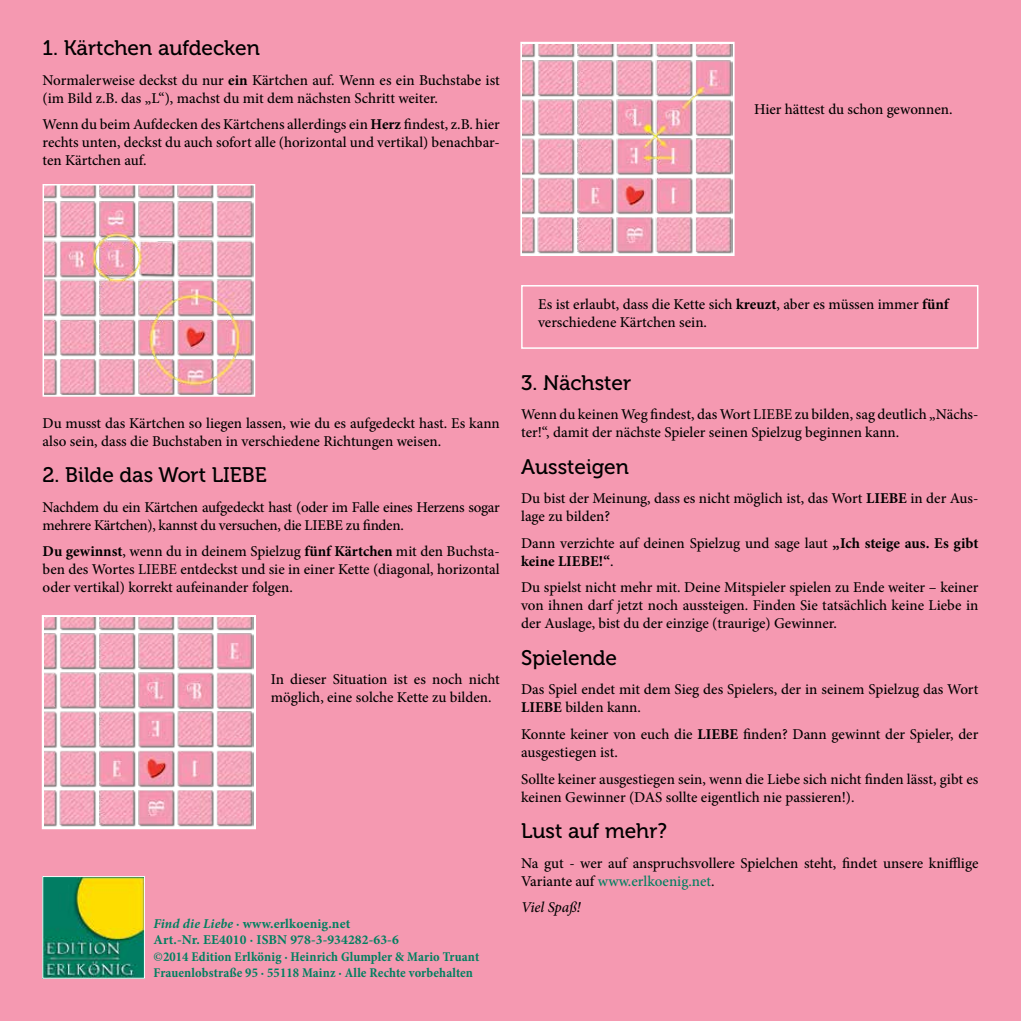
<style>
.page{position:relative;width:1021px;height:1021px;background:#fff}
.page>*{position:absolute;margin:0;border:0;box-sizing:border-box;transform-origin:0 0}
.t1{font:21px "Museo 500";color:#000}
.t2{font:500 15px/18px "Minion Pro";color:#000}
.t3{font:500 15px/18px "Minion Pro";letter-spacing:-.02em;color:#000}
.t4{font:italic 500 15px "Minion Pro";letter-spacing:-.015em;color:#000}
.t5{font:700 condensed 13.5px/16.5px "Minion Pro";letter-spacing:.01em;color:#008060}
.t6{font:700 13.5px/16.5px "Minion Pro";letter-spacing:.01em;color:#008060}
.s1{font-weight:700}
.s2{font-weight:400}
.s3{font-style:italic}
.s4{color:#008060}
</style>
<div class="page">
<div style="left:0;top:0;width:1020px;height:1020px;background:#f599b1"></div>
<img style="left:45px;top:878px;width:98px;height:98px">
<div style="left:43px;top:876px;width:102px;height:102px;border:1px solid #fff"></div>
<div style="left:521px;top:285px;width:457px;height:64px;border:2px solid #fff"></div>
<img style="left:46px;top:187px;width:206px;height:206px">
<div style="left:43px;top:184px;width:212px;height:212px;border:2px solid #fff"></div>
<img style="left:45px;top:618px;width:208px;height:208px">
<div style="left:42px;top:615px;width:214px;height:214px;border:2px solid #fff"></div>
<img style="left:523px;top:45px;width:208px;height:208px">
<div style="left:520px;top:42px;width:214px;height:214px;border:2px solid #fff"></div>
<h1 class="t1" style="left:43px;top:37px;width:219px">1. Kärtchen aufdecken</h1>
<p class="t2" style="left:43px;top:71px;width:459px">Normalerweise deckst du nur <span class="s1">ein</span> Kärtchen auf. Wenn es ein Buchstabe ist (im Bild z.B. das „L“), machst du mit dem nächsten Schritt weiter.</p>
<p class="t2" style="left:43px;top:116px;width:459px;text-align:justify">Wenn du beim Aufdecken des Kärtchens allerdings ein <span class="s1">Herz</span> findest, z.B. hier rechts unten, deckst du auch sofort alle (horizontal und vertikal) benachbar&shy;ten Kärtchen auf.</p>
<p class="t2" style="left:754px;top:100px;width:200px">Hier hättest du schon gewonnen.</p>
<p class="t2" style="left:43px;top:414px;width:459px">Du musst das Kärtchen so liegen lassen, wie du es aufgedeckt hast. Es kann also sein, dass die Buchstaben in verschiedene Richtungen weisen.</p>
<h1 class="t1" style="left:43px;top:463px;width:226px">2. Bilde das Wort LIEBE</h1>
<p class="t3" style="left:43px;top:498px;width:459px">Nachdem du ein Kärtchen aufgedeckt hast (oder im Falle eines Herzens sogar mehrere Kärtchen), kannst du versuchen, die LIEBE zu finden.</p>
<p class="t2" style="left:43px;top:542px;width:459px;text-align:justify"><span class="s1">Du gewinnst</span>, wenn du in deinem Spielzug <span class="s1">fünf Kärtchen</span> mit den Buchsta&shy;ben des Wortes <span class="s2">LIEBE</span> entdeckst und sie in einer Kette (diagonal, horizontal oder vertikal) korrekt aufeinander folgen.</p>
<p class="t2" style="left:271px;top:670px;width:230px">In dieser Situation ist es noch nicht möglich, eine solche Kette zu bilden.</p>
<p class="t6" style="left:153px;top:914px;width:247px"><span class="s3">Find die Liebe</span> · www.erlkoenig.net<br>Art.-Nr. EE4010 · ISBN 978-3-934282-63-6</p>
<p class="t5" style="left:153px;top:948px;width:327px">©2014 Edition Erlkönig · Heinrich Glumpler &amp; Mario Truant<br>Frauenlobstraße 95 · 55118 Mainz · Alle Rechte vorbehalten</p>
<p class="t2" style="left:538px;top:295px;width:412px">Es ist erlaubt, dass die Kette sich <span class="s1">kreuzt</span>, aber es müssen immer <span class="s1">fünf </span>verschiedene Kärtchen sein.</p>
<h1 class="t1" style="left:521px;top:371px;width:111px">3. Nächster</h1>
<p class="t2" style="left:521px;top:405px;width:459px">Wenn du keinen Weg findest, das Wort <span class="s2">LIEBE</span> zu bilden, sag deutlich „Nächs&shy;ter!“, damit der nächste Spieler seinen Spielzug beginnen kann.</p>
<h1 class="t1" style="left:521px;top:455px;width:109px">Aussteigen</h1>
<p class="t2" style="left:521px;top:489px;width:459px">Du bist der Meinung, dass es nicht möglich ist, das Wort <span class="s1">LIEBE</span> in der Aus&shy;lage zu bilden?</p>
<p class="t2" style="left:521px;top:534px;width:459px">Dann verzichte auf deinen Spielzug und sage laut <span class="s1">„Ich steige aus. Es gibt keine LIEBE!“</span>.</p>
<p class="t2" style="left:521px;top:578px;width:459px;text-align:justify">Du spielst nicht mehr mit. Deine Mitspieler spielen zu Ende weiter – keiner von ihnen darf jetzt noch aussteigen. Finden Sie tatsächlich keine Liebe in der Auslage, bist du der einzige (traurige) Gewinner.</p>
<h1 class="t1" style="left:521px;top:646px;width:98px">Spielende</h1>
<p class="t2" style="left:521px;top:680px;width:459px">Das Spiel endet mit dem Sieg des Spielers, der in seinem Spielzug das Wort<br><span class="s1">LIEBE</span> bilden kann.</p>
<p class="t2" style="left:521px;top:725px;width:459px">Konnte keiner von euch die <span class="s1">LIEBE</span> finden? Dann gewinnt der Spieler, der ausgestiegen ist.</p>
<p class="t2" style="left:521px;top:769px;width:459px">Sollte keiner ausgestiegen sein, wenn die Liebe sich nicht finden lässt, gibt es keinen Gewinner (DAS sollte eigentlich nie passieren!).</p>
<h1 class="t1" style="left:521px;top:819px;width:147px">Lust auf mehr?</h1>
<p class="t2" style="left:521px;top:853px;width:459px">Na gut - wer auf anspruchsvollere Spielchen steht, findet unsere knifflige<br>Variante auf <span class="s4">www.erlkoenig.net</span>.</p>
<p class="t4" style="left:521px;top:897px;width:61px">Viel Spaß!</p>
</div>
